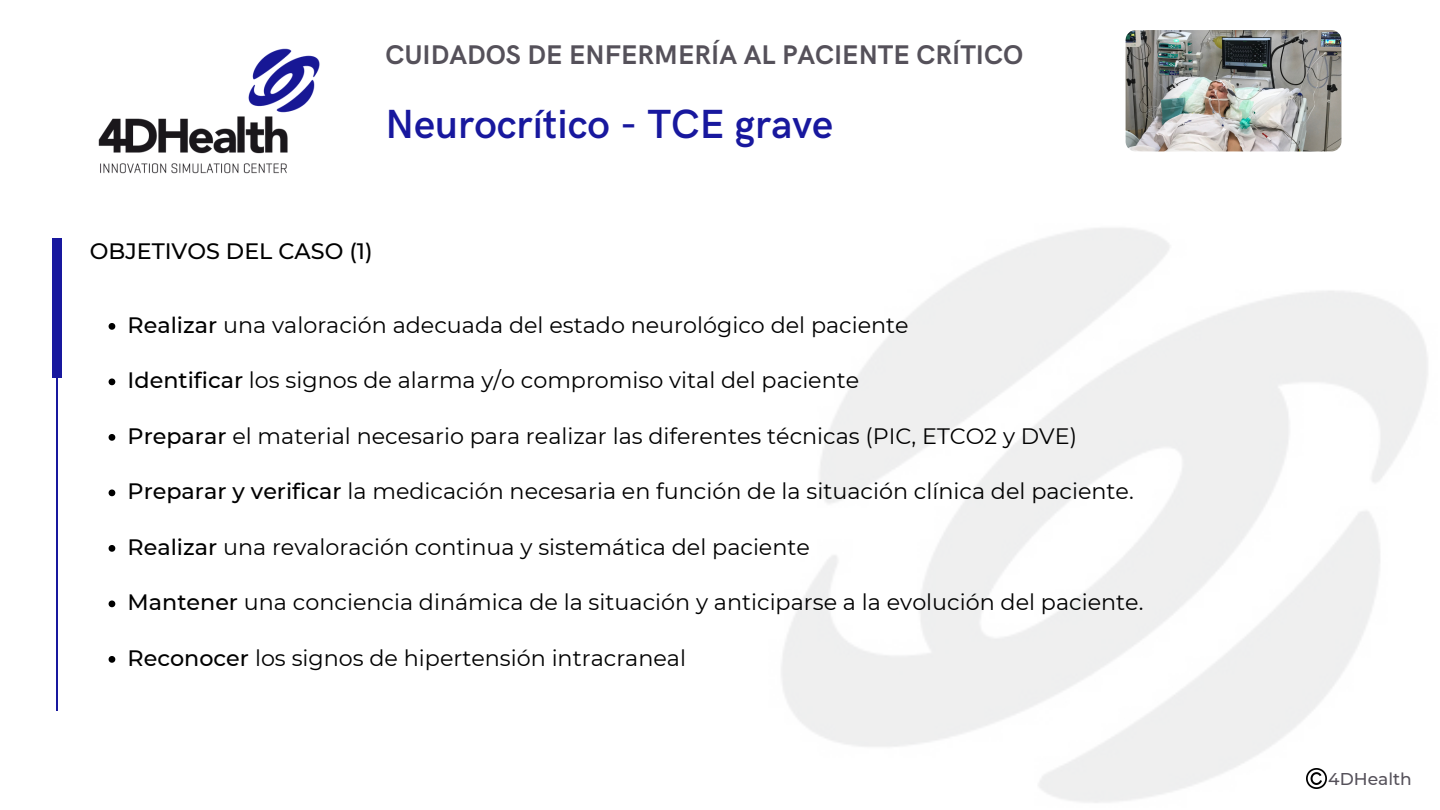
<style>
.page{position:relative;width:1440px;height:810px;background:#fff}
.page>*{position:absolute;margin:0;border:0;box-sizing:border-box;transform-origin:0 0}
.t1{font:600 40.8px "HK Grotesk";color:#18189e}
.t2{font:700 27.1px "HK Grotesk";color:#55515a}
.t3{font:22.3px "Montserrat";color:#000}
.t4{font:500 22.3px "Montserrat";color:#000}
.t5{font:500 17.1px "Montserrat";color:#55515a}
.s1{font-weight:500}
</style>
<div class="page">
<img style="left:98px;top:48px;width:222px;height:126px">
<img style="left:1126px;top:30px;width:215px;height:121px;border-radius:10px">
<div style="left:52px;top:238px;width:9px;height:140px;background:#18189e"></div>
<hr style="left:56px;top:238px;width:1px;height:473px;background:#18189e">
<img style="left:781px;top:228px;width:647px;height:575px">
<img style="left:1306px;top:769px;width:20px;height:20px">
<svg style="left:109px;top:323px;width:6px;height:7px"></svg>
<svg style="left:109px;top:378px;width:6px;height:7px"></svg>
<svg style="left:109px;top:434px;width:6px;height:7px"></svg>
<svg style="left:109px;top:489px;width:6px;height:7px"></svg>
<svg style="left:109px;top:545px;width:6px;height:7px"></svg>
<svg style="left:109px;top:600px;width:6px;height:7px"></svg>
<svg style="left:109px;top:656px;width:6px;height:7px"></svg>
<h2 class="t2" style="left:385px;top:40px;width:639px">CUIDADOS DE ENFERMERÍA AL PACIENTE CRÍTICO</h2>
<p class="t1" style="left:385px;top:102px;width:449px">Neurocrítico - TCE grave</p>
<p class="t4" style="left:90px;top:238px;width:284px">OBJETIVOS DEL CASO (1)</p>
<p class="t3" style="left:128px;top:311px;width:783px"><span class="s1">Realizar</span> una valoración adecuada del estado neurológico del paciente</p>
<h3 class="t3" style="left:128px;top:367px;width:733px"><span class="s1">Identificar</span> los signos de alarma y/o compromiso vital del paciente</h3>
<p class="t3" style="left:128px;top:422px;width:951px"><span class="s1">Preparar</span> el material necesario para realizar las diferentes técnicas (PIC, ETCO2 y DVE)</p>
<p class="t3" style="left:128px;top:478px;width:1008px"><span class="s1">Preparar y verificar</span> la medicación necesaria en función de la situación clínica del paciente.</p>
<p class="t3" style="left:128px;top:533px;width:684px"><span class="s1">Realizar</span> una revaloración continua y sistemática del paciente</p>
<p class="t3" style="left:128px;top:589px;width:1017px"><span class="s1">Mantener</span> una conciencia dinámica de la situación y anticiparse a la evolución del paciente.</p>
<p class="t3" style="left:128px;top:644px;width:560px"><span class="s1">Reconocer</span> los signos de hipertensión intracraneal</p>
<p class="t5" style="left:1328px;top:769px;width:85px">4DHealth</p>
</div>
